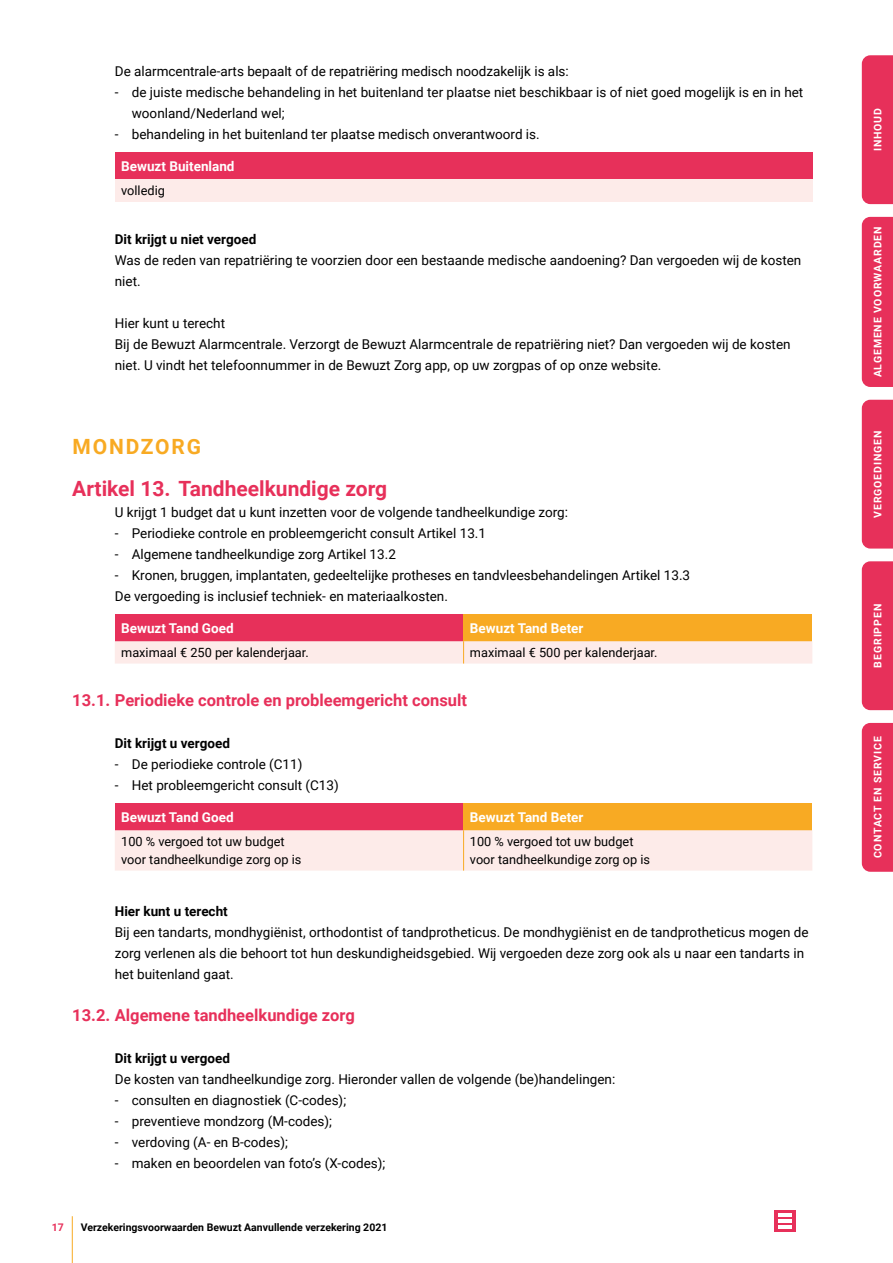
<style>
.page{position:relative;width:893px;height:1263px;background:#fff}
.page>*{position:absolute;margin:0;border:0;box-sizing:border-box;transform-origin:0 0}
.t1{font:700 21px "Roboto";color:#e7305a}
.t2{font:700 21px "Roboto";letter-spacing:.085em;color:#f8aa23}
.t3{font:700 16.5px "Roboto";color:#e7305a}
.t4{font:13.5px/21px "Roboto";color:#000}
.t5{font:700 13.5px "Roboto";color:#fff}
.t6{font:700 13.5px "Roboto";color:#000}
.t7{font:12.75px/18px "Roboto";color:#000}
.t8{font:700 10.5px "Roboto";letter-spacing:.085em;color:#fff}
.t9{font:700 10.5px "Roboto";color:#000}
.t10{font:700 10.5px "Roboto";color:#e7305a}
</style>
<div class="page">
<div style="left:115px;top:152px;width:697px;height:27px;background:#e7305a"></div>
<div style="left:115px;top:179px;width:697px;height:22px;background:#fdebe9"></div>
<div style="left:115px;top:614px;width:349px;height:27px;background:#e7305a"></div>
<div style="left:464px;top:614px;width:348px;height:27px;background:#f8aa23"></div>
<div style="left:115px;top:641px;width:697px;height:22px;background:#fdebe9"></div>
<div style="left:115px;top:803px;width:349px;height:27px;background:#e7305a"></div>
<div style="left:464px;top:803px;width:348px;height:27px;background:#f8aa23"></div>
<div style="left:115px;top:830px;width:697px;height:40px;background:#fdebe9"></div>
<hr style="left:463px;top:830px;width:1px;height:40px;background:#f8aa23">
<hr style="left:72px;top:1216px;width:1px;height:47px;background:#f8aa23">
<div style="left:862px;top:723px;width:31px;height:149px;background:#e7305a"></div>
<div style="left:862px;top:561px;width:31px;height:149px;background:#e7305a"></div>
<div style="left:862px;top:217px;width:31px;height:170px;background:#e7305a"></div>
<div style="left:862px;top:400px;width:31px;height:149px;background:#e7305a"></div>
<div style="left:862px;top:55px;width:31px;height:149px;background:#e7305a"></div>
<svg style="left:774px;top:1210px;width:21px;height:22px"></svg>
<svg style="left:778px;top:1214px;width:13px;height:14px"></svg>
<p class="t4" style="left:115px;top:60px;width:455px">De alarmcentrale-arts bepaalt of de repatriëring medisch noodzakelijk is als:</p>
<p class="t4" style="left:132px;top:81px;width:673px;text-indent:-17px">- de juiste medische behandeling in het buitenland ter plaatse niet beschikbaar is of niet goed mogelijk is en in het woonland/Nederland wel;</p>
<p class="t4" style="left:115px;top:123px;width:426px">- behandeling in het buitenland ter plaatse medisch onverantwoord is.</p>
<p class="t5" style="left:121px;top:156px;width:115px">Bewuzt Buitenland</p>
<p class="t7" style="left:121px;top:181px;width:45px">volledig</p>
<p class="t6" style="left:115px;top:230px;width:143px">Dit krijgt u niet vergoed</p>
<p class="t4" style="left:115px;top:249px;width:688px">Was de reden van repatriëring te voorzien door een bestaande medische aandoening? Dan vergoeden wij de kosten niet.</p>
<p class="t4" style="left:115px;top:312px;width:677px">Hier kunt u terecht<br>Bij de Bewuzt Alarmcentrale. Verzorgt de Bewuzt Alarmcentrale de repatriëring niet? Dan vergoeden wij de kosten niet. U vindt het telefoonnummer in de Bewuzt Zorg app, op uw zorgpas of op onze website.</p>
<h1 class="t2" style="left:73px;top:432px;width:130px">MONDZORG</h1>
<h1 class="t1" style="left:72px;top:474px;width:316px">Artikel 13. Tandheelkundige zorg</h1>
<p class="t4" style="left:115px;top:501px;width:455px">U krijgt 1 budget dat u kunt inzetten voor de volgende tandheelkundige zorg:</p>
<p class="t4" style="left:115px;top:522px;width:373px">- Periodieke controle en probleemgericht consult Artikel 13.1</p>
<p class="t4" style="left:115px;top:543px;width:283px">- Algemene tandheelkundige zorg Artikel 13.2</p>
<p class="t4" style="left:115px;top:564px;width:577px">- Kronen, bruggen, implantaten, gedeeltelijke protheses en tandvleesbehandelingen Artikel 13.3<br>De vergoeding is inclusief techniek- en materiaalkosten.</p>
<p class="t5" style="left:121px;top:618px;width:114px">Bewuzt Tand Goed</p>
<p class="t5" style="left:470px;top:618px;width:115px">Bewuzt Tand Beter</p>
<p class="t7" style="left:121px;top:643px;width:189px">maximaal € 250 per kalenderjaar.</p>
<p class="t7" style="left:470px;top:643px;width:189px">maximaal € 500 per kalenderjaar.</p>
<p class="t3" style="left:72px;top:689px;width:396px">13.1. Periodieke controle en probleemgericht consult</p>
<p class="t6" style="left:115px;top:734px;width:117px">Dit krijgt u vergoed</p>
<p class="t4" style="left:115px;top:753px;width:189px">- De periodieke controle (C11)</p>
<p class="t4" style="left:115px;top:774px;width:225px">- Het probleemgericht consult (C13)</p>
<p class="t5" style="left:121px;top:807px;width:114px">Bewuzt Tand Goed</p>
<p class="t5" style="left:470px;top:807px;width:115px">Bewuzt Tand Beter</p>
<p class="t7" style="left:121px;top:832px;width:182px">100 % vergoed tot uw budget voor tandheelkundige zorg op is</p>
<p class="t7" style="left:470px;top:832px;width:182px">100 % vergoed tot uw budget voor tandheelkundige zorg op is</p>
<p class="t6" style="left:115px;top:902px;width:114px">Hier kunt u terecht</p>
<p class="t4" style="left:115px;top:921px;width:695px">Bij een tandarts, mondhygiënist, orthodontist of tandprotheticus. De mondhygiënist en de tandprotheticus mogen de zorg verlenen als die behoort tot hun deskundigheidsgebied. Wij vergoeden deze zorg ook als u naar een tandarts in het buitenland gaat.</p>
<p class="t3" style="left:72px;top:1004px;width:284px">13.2. Algemene tandheelkundige zorg</p>
<p class="t6" style="left:115px;top:1049px;width:117px">Dit krijgt u vergoed</p>
<p class="t4" style="left:115px;top:1068px;width:502px">De kosten van tandheelkundige zorg. Hieronder vallen de volgende (be)handelingen:</p>
<p class="t4" style="left:115px;top:1089px;width:233px">- consulten en diagnostiek (C-codes);</p>
<p class="t4" style="left:115px;top:1110px;width:219px">- preventieve mondzorg (M-codes);</p>
<p class="t4" style="left:115px;top:1132px;width:175px">- verdoving (A- en B-codes);</p>
<p class="t4" style="left:115px;top:1153px;width:272px">- maken en beoordelen van foto’s (X-codes);</p>
<p class="t10" style="left:52px;top:1220px;width:14px">17</p>
<p class="t9" style="left:81px;top:1220px;width:308px">Verzekeringsvoorwaarden Bewuzt Aanvullende verzekering 2021</p>
<p class="t8" style="left:870px;top:151px;width:45px;rotate:-90deg">INHOUD</p>
<p class="t8" style="left:870px;top:377px;width:153px;rotate:-90deg">ALGEMENE VOORWAARDEN</p>
<p class="t8" style="left:870px;top:518px;width:89px;rotate:-90deg">VERGOEDINGEN</p>
<p class="t8" style="left:870px;top:667px;width:65px;rotate:-90deg">BEGRIPPEN</p>
<p class="t8" style="left:870px;top:858px;width:123px;rotate:-90deg">CONTACT EN SERVICE</p>
</div>
